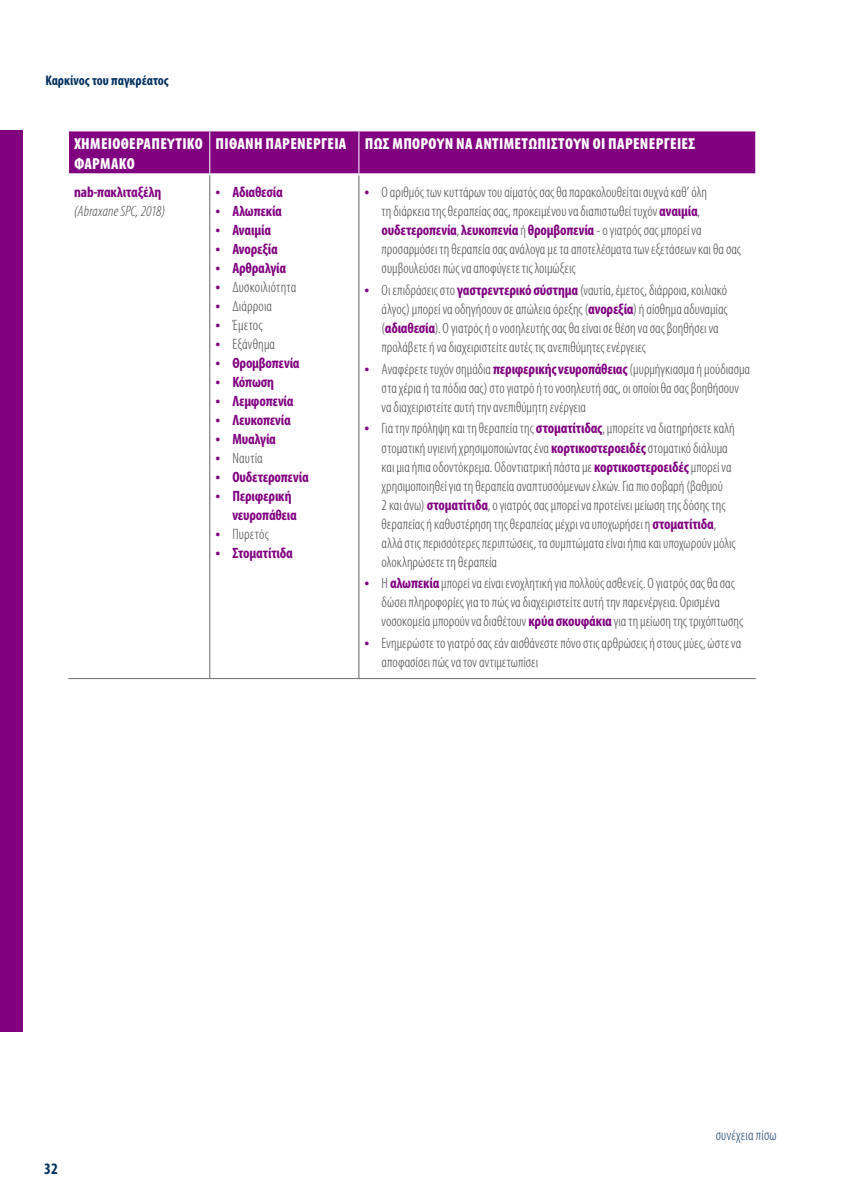
<style>
.page{position:relative;width:842px;height:1191px;background:#fff}
.page>*{position:absolute;margin:0;border:0;box-sizing:border-box;transform-origin:0 0}
.t1{font:900 condensed 16px/20px "Myriad Pro";letter-spacing:.02em;color:#fff}
.t2{font:700 condensed 16px "Myriad Pro";color:#00305f}
.t3{font:300 condensed 15px/19px "Myriad Pro";letter-spacing:.005em;color:#414042}
.t4{font:700 condensed 15px/19px "Myriad Pro";letter-spacing:-.015em;color:#800080}
.t5{font:italic 300 condensed 15px "Myriad Pro";letter-spacing:.005em;color:#414042}
.t6{font:300 condensed 15px "Myriad Pro";letter-spacing:.015em;color:#0e3c69}
.t7{font:700 condensed 14px "Myriad Pro";color:#00305f}
.s1{font-size:17px}
.s2{font-weight:700;font-size:17px;color:#800080}
.s3{font-weight:700;color:#800080}
</style>
<div class="page">
<div style="left:0;top:130px;width:23px;height:902px;background:#800080"></div>
<div style="left:69px;top:131px;width:686px;height:42px;background:#800080"></div>
<hr style="left:68px;top:678px;width:142px;height:1px;background:#6d6e71">
<hr style="left:210px;top:678px;width:149px;height:1px;background:#6d6e71">
<hr style="left:359px;top:678px;width:397px;height:1px;background:#6d6e71">
<hr style="left:209px;top:131px;width:1px;height:42px;background:#fff">
<hr style="left:359px;top:131px;width:1px;height:42px;background:#fff">
<hr style="left:359px;top:175px;width:1px;height:503px;background:#636466">
<hr style="left:209px;top:175px;width:1px;height:503px;background:#636466">
<p class="t7" style="left:45px;top:72px;width:125px">Καρκίνος του παγκρέατος</p>
<p class="t1" style="left:74px;top:133px;width:130px">ΧΗΜΕΙΟΘΕΡΑΠΕΥΤΙΚΟ<br>ΦΑΡΜΑΚΟ</p>
<p class="t1" style="left:216px;top:133px;width:9px">πιθανη</p>
<p class="t1" style="left:266px;top:133px;width:9px">παρενεργεια</p>
<p class="t1" style="left:365px;top:133px;width:332px">ΠΩΣ ΜΠΟΡΟΥΝ ΝΑ ΑΝΤΙΜΕΤΩΠΙΣΤΟΥΝ ΟΙ ΠΑΡΕΝΕΡΓΕΙΕΣ</p>
<p class="t4" style="left:74px;top:182px;width:89px">nab-πακλιταξέλη</p>
<p class="t5" style="left:74px;top:202px;width:93px">(Abraxane SPC, 2018)</p>
<p class="t4" style="left:215px;top:182px;width:69px"><span class="s1">•</span> Αδιαθεσία</p>
<p class="t4" style="left:215px;top:201px;width:68px"><span class="s1">•</span> Αλωπεκία</p>
<p class="t4" style="left:215px;top:220px;width:57px"><span class="s1">•</span> Αναιμία</p>
<p class="t4" style="left:215px;top:239px;width:64px"><span class="s1">•</span> Ανορεξία</p>
<p class="t4" style="left:215px;top:258px;width:72px"><span class="s1">•</span> Αρθραλγία</p>
<p class="t3" style="left:215px;top:277px;width:82px"><span class="s2">•</span> Δυσκοιλιότητα</p>
<p class="t3" style="left:215px;top:296px;width:58px"><span class="s2">•</span> Διάρροια</p>
<p class="t3" style="left:215px;top:315px;width:49px"><span class="s2">•</span> Έμετος</p>
<p class="t3" style="left:215px;top:334px;width:61px"><span class="s2">•</span> Εξάνθημα</p>
<p class="t4" style="left:215px;top:353px;width:86px"><span class="s1">•</span> Θρομβοπενία</p>
<p class="t4" style="left:215px;top:372px;width:60px"><span class="s1">•</span> Κόπωση</p>
<p class="t4" style="left:215px;top:391px;width:80px"><span class="s1">•</span> Λεμφοπενία</p>
<p class="t4" style="left:215px;top:410px;width:77px"><span class="s1">•</span> Λευκοπενία</p>
<p class="t4" style="left:215px;top:429px;width:62px"><span class="s1">•</span> Μυαλγία</p>
<p class="t3" style="left:215px;top:448px;width:49px"><span class="s2">•</span> Ναυτία</p>
<p class="t4" style="left:215px;top:467px;width:95px"><span class="s1">•</span> Ουδετεροπενία</p>
<p class="t4" style="left:232px;top:486px;width:66px;text-indent:-17px"><span class="s1">•</span> Περιφερική νευροπάθεια</p>
<p class="t3" style="left:215px;top:524px;width:55px"><span class="s2">•</span> Πυρετός</p>
<p class="t4" style="left:215px;top:543px;width:79px"><span class="s1">•</span> Στοματίτιδα</p>
<p class="t3" style="left:382px;top:182px;width:361px;text-indent:-17px"><span class="s2">•</span> Ο αριθμός των κυττάρων του αίματός σας θα παρακολουθείται συχνά καθ’ όλη<br>τη διάρκεια της θεραπείας σας, προκειμένου να διαπιστωθεί τυχόν <span class="s3">αναιμία</span>, <span class="s3">ουδετεροπενία</span>, <span class="s3">λευκοπενία</span> ή <span class="s3">θρομβοπενία</span> - ο γιατρός σας μπορεί να προσαρμόσει τη θεραπεία σας ανάλογα με τα αποτελέσματα των εξετάσεων και θα σας συμβουλεύσει πώς να αποφύγετε τις λοιμώξεις</p>
<p class="t3" style="left:382px;top:280px;width:348px;text-indent:-17px"><span class="s2">•</span> Οι επιδράσεις στο <span class="s3">γαστρεντερικό σύστημα</span> (ναυτία, έμετος, διάρροια, κοιλιακό άλγος) μπορεί να οδηγήσουν σε απώλεια όρεξης (<span class="s3">ανορεξία</span>) ή αίσθημα αδυναμίας (<span class="s3">αδιαθεσία</span>). Ο γιατρός ή ο νοσηλευτής σας θα είναι σε θέση να σας βοηθήσει να προλάβετε ή να διαχειριστείτε αυτές τις ανεπιθύμητες ενέργειες</p>
<p class="t3" style="left:382px;top:359px;width:370px;text-indent:-17px"><span class="s2">•</span> Αναφέρετε τυχόν σημάδια <span class="s3">περιφερικής νευροπάθειας</span> (μυρμήγκιασμα ή μούδιασμα στα χέρια ή τα πόδια σας) στο γιατρό ή το νοσηλευτή σας, οι οποίοι θα σας βοηθήσουν να διαχειριστείτε αυτή την ανεπιθύμητη ενέργεια</p>
<p class="t3" style="left:382px;top:419px;width:355px;text-indent:-17px"><span class="s2">•</span> Για την πρόληψη και τη θεραπεία της <span class="s3">στοματίτιδας</span>, μπορείτε να διατηρήσετε καλή στοματική υγιεινή χρησιμοποιώντας ένα <span class="s3">κορτικοστεροειδές</span> στοματικό διάλυμα και μια ήπια οδοντόκρεμα. Οδοντιατρική πάστα με <span class="s3">κορτικοστεροειδές</span> μπορεί να χρησιμοποιηθεί για τη θεραπεία αναπτυσσόμενων ελκών. Για πιο σοβαρή (βαθμού<br>2 και άνω) <span class="s3">στοματίτιδα</span>, ο γιατρός σας μπορεί να προτείνει μείωση της δόσης της θεραπείας ή καθυστέρηση της θεραπείας μέχρι να υποχωρήσει η <span class="s3">στοματίτιδα</span>, αλλά στις περισσότερες περιπτώσεις, τα συμπτώματα είναι ήπια και υποχωρούν μόλις ολοκληρώσετε τη θεραπεία</p>
<p class="t3" style="left:382px;top:574px;width:363px;text-indent:-17px"><span class="s2">•</span> Η <span class="s3">αλωπεκία</span> μπορεί να είναι ενοχλητική για πολλούς ασθενείς. Ο γιατρός σας θα σας δώσει πληροφορίες για το πώς να διαχειριστείτε αυτή την παρενέργεια. Ορισμένα νοσοκομεία μπορούν να διαθέτουν <span class="s3">κρύα σκουφάκια</span> για τη μείωση της τριχόπτωσης</p>
<p class="t3" style="left:382px;top:633px;width:361px;text-indent:-17px"><span class="s2">•</span> Ενημερώστε το γιατρό σας εάν αισθάνεστε πόνο στις αρθρώσεις ή στους μύες, ώστε να αποφασίσει πώς να τον αντιμετωπίσει</p>
<p class="t2" style="left:44px;top:1159px;width:15px">32</p>
<p class="t6" style="left:716px;top:1125px;width:63px">συνέχεια πίσω</p>
</div>
